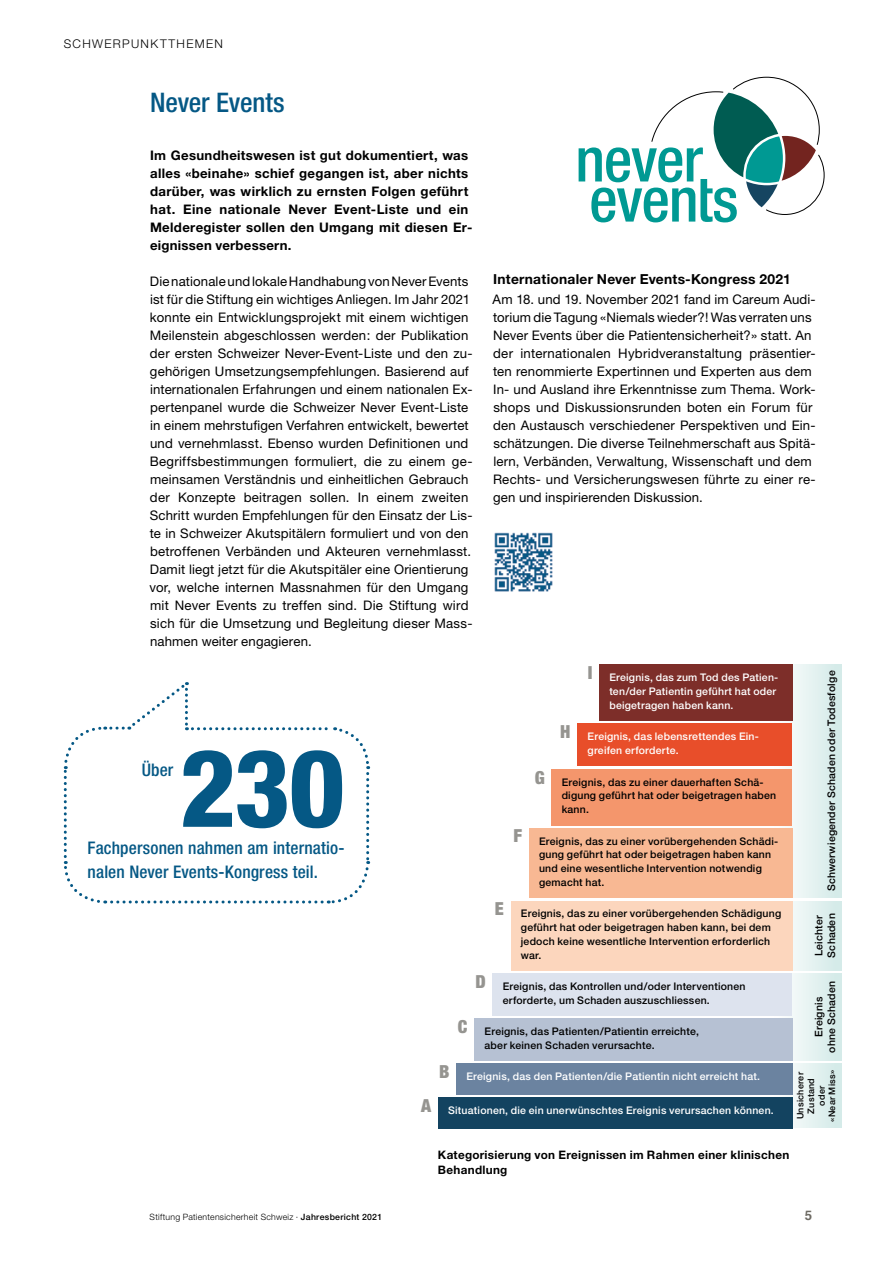
<style>
.page{position:relative;width:893px;height:1263px;background:#fff}
.page>*{position:absolute;margin:0;border:0;box-sizing:border-box;transform-origin:0 0}
.t1{font:800 condensed 108px "Helvetica Neue";color:#055885}
.t2{font:500 condensed 27px "Helvetica Neue";letter-spacing:-.005em;color:#055885}
.t3{font:500 condensed 17.4px "Helvetica Neue";letter-spacing:.005em;color:#055885}
.t4{font:700 13.8px "Helvetica Neue";letter-spacing:.02em;color:#000}
.t5{font:13.2px/18px "Helvetica Neue";letter-spacing:.015em;color:#000}
.t6{font:700 13.2px/18px "Helvetica Neue";letter-spacing:.025em;color:#000}
.t7{font:700 13.2px "Helvetica";color:#6d6a63}
.t8{font:300 12px "Helvetica Neue";letter-spacing:.115em;color:#000}
.t9{font:700 11.7px/15px "Helvetica Neue";letter-spacing:.025em;color:#000}
.t10{font:500 10.5px/13.8px "Helvetica Neue";letter-spacing:.02em;color:#000}
.t11{font:500 10.5px/14.1px "Helvetica Neue";letter-spacing:.02em;color:#fff}
.t12{font:500 9px/10.5px "Helvetica Neue";letter-spacing:.025em;color:#000;text-align:center}
.t13{font:300 8.7px "Helvetica Neue";letter-spacing:.03em;color:#000}
.s1{font-weight:500}
</style>
<div class="page">
<svg style="left:579px;top:77px;width:246px;height:145px"></svg>
<div style="left:774px;top:664px;width:68px;height:234px;background:linear-gradient(to right,#fdfaf9,#d3eae8)"></div>
<svg style="left:792px;top:901px;width:50px;height:69px;background:#e2f0ee"></svg>
<div style="left:774px;top:973px;width:68px;height:88px;background:linear-gradient(to right,#f1f2f8,#d7eeea)"></div>
<svg style="left:774px;top:1063px;width:68px;height:65px;background:#deeded"></svg>
<div style="left:474px;top:1018px;width:318px;height:43px;background:#b6c1d3"></div>
<div style="left:438px;top:1097px;width:354px;height:31px;background:#134360"></div>
<div style="left:456px;top:1063px;width:336px;height:31px;background:#6b83a0"></div>
<div style="left:577px;top:723px;width:215px;height:43px;background:#e84e2a"></div>
<div style="left:492px;top:973px;width:300px;height:42px;background:#dde3ee"></div>
<div style="left:551px;top:769px;width:241px;height:56px;background:#f4966c"></div>
<div style="left:511px;top:900px;width:281px;height:70px;background:#fcd6bd"></div>
<div style="left:529px;top:828px;width:263px;height:70px;background:#f8b893"></div>
<div style="left:599px;top:664px;width:193px;height:57px;background:#7d2e29"></div>
<svg style="left:63px;top:682px;width:308px;height:222px"></svg>
<img style="left:494px;top:532px;width:59px;height:60px">
<p class="t8" style="left:64px;top:36px;width:161px">SCHWERPUNKTTHEMEN</p>
<h2 class="t2" style="left:150px;top:86px;width:136px">Never Events</h2>
<p class="t6" style="left:150px;top:146px;width:324px">Im Gesundheitswesen ist gut dokumentiert, was alles «beinahe» schief gegangen ist, aber nichts darüber, was wirklich zu ernsten Folgen geführt hat. Eine nationale Never Event-Liste und ein Melderegister sollen den Umgang mit diesen Er&shy;eignissen verbessern.</p>
<p class="t5" style="left:149px;top:272px;width:324px">Die nationale und lokale Handhabung von Never Events ist für die Stiftung ein wichtiges Anliegen. Im Jahr 2021 konnte ein Entwicklungsprojekt mit einem wichtigen Meilenstein abgeschlossen werden: der Publikation der ersten Schweizer Never-Event-Liste und den zu&shy;gehörigen Umsetzungsempfehlungen. Basierend auf internationalen Erfahrungen und einem nationalen Ex&shy;pertenpanel wurde die Schweizer Never Event-Liste in einem mehrstufigen Verfahren entwickelt, bewertet und vernehmlasst. Ebenso wurden Definitionen und Begriffsbestimmungen formuliert, die zu einem ge&shy;meinsamen Verständnis und einheitlichen Gebrauch der Konzepte beitragen sollen. In einem zweiten Schritt wurden Empfehlungen für den Einsatz der Lis&shy;te in Schweizer Akutspitälern formuliert und von den betroffenen Verbänden und Akteuren vernehmlasst.<br>Damit liegt jetzt für die Akutspitäler eine Orientierung vor, welche internen Massnahmen für den Umgang mit Never Events zu treffen sind. Die Stiftung wird sich für die Umsetzung und Begleitung dieser Mass&shy;nahmen weiter engagieren.</p>
<p class="t4" style="left:493px;top:270px;width:299px">Internationaler Never Events-Kongress 2021</p>
<p class="t5" style="left:493px;top:290px;width:325px">Am 18. und 19. November 2021 fand im Careum Audi&shy;torium die Tagung «Niemals wieder?! Was verraten uns Never Events über die Patientensicherheit?» statt. An der internationalen Hybridveranstaltung präsentier&shy;ten renommierte Expertinnen und Experten aus dem In- und Ausland ihre Erkenntnisse zum Thema. Work&shy;shops und Diskussionsrunden boten ein Forum für den Austausch verschiedener Perspektiven und Ein&shy;schätzungen. Die diverse Teilnehmerschaft aus Spitä&shy;lern, Verbänden, Verwaltung, Wissenschaft und dem Rechts- und Versicherungswesen führte zu einer re&shy;gen und inspirierenden Diskussion.</p>
<h1 class="t1" style="left:179px;top:721px;width:167px">230</h1>
<h3 class="t3" style="left:88px;top:861px;width:232px">nalen Never Events-Kongress teil.</h3>
<h3 class="t3" style="left:142px;top:759px;width:33px">Über</h3>
<h3 class="t3" style="left:88px;top:837px;width:259px">Fachpersonen nahmen am internatio-</h3>
<p class="t11" style="left:609px;top:670px;width:170px;text-indent:-22px"><sup>I</sup> Ereignis, das zum Tod des Patien&shy;ten/der Patientin geführt hat oder beigetragen haben kann.</p>
<p class="t11" style="left:588px;top:729px;width:173px;text-indent:-27px"><sup>H</sup> Ereignis, das lebensrettendes Ein&shy;greifen erforderte.</p>
<p class="t10" style="left:562px;top:775px;width:216px;text-indent:-27px"><sup>G</sup> Ereignis, das zu einer dauerhaften Schä&shy;digung geführt hat oder beigetragen haben kann.</p>
<p class="t10" style="left:539px;top:834px;width:241px;text-indent:-26px"><sup>F</sup> Ereignis, das zu einer vorübergehenden Schädi&shy;gung geführt hat oder beigetragen haben kann und eine wesentliche Intervention notwendig gemacht hat.</p>
<p class="t10" style="left:521px;top:906px;width:262px;text-indent:-26px"><sup>E</sup> Ereignis, das zu einer vorübergehenden Schädigung geführt hat oder beigetragen haben kann, bei dem jedoch keine wesentliche Intervention erforderlich war.</p>
<p class="t10" style="left:503px;top:979px;width:244px;text-indent:-27px"><sup>D</sup> Ereignis, das Kontrollen und/oder Interventionen erforderte, um Schaden auszuschliessen.</p>
<p class="t10" style="left:484px;top:1024px;width:216px;text-indent:-27px"><sup>C</sup> Ereignis, das Patienten/Patientin erreichte, aber keinen Schaden verursachte.</p>
<p class="t11" style="left:439px;top:1069px;width:323px"><sup>B</sup> Ereignis, das den Patienten/die Patientin nicht erreicht hat.</p>
<p class="t11" style="left:421px;top:1103px;width:354px"><sup>A</sup> Situationen, die ein unerwünschtes Ereignis verursachen können.</p>
<p class="t10" style="left:824px;top:891px;width:222px;rotate:-90deg">Schwerwiegender Schaden oder Todesfolge</p>
<p class="t10" style="left:812px;top:957px;width:46px;line-height:12.8px;rotate:-90deg">Leichter<br>Schaden</p>
<p class="t10" style="left:812px;top:1053px;width:73px;line-height:12.8px;text-align:center;rotate:-90deg">Ereignis<br>ohne Schaden</p>
<p class="t12" style="left:795px;top:1122px;width:53px;rotate:-90deg">Unsicherer<br>Zustand oder<br>«Near Miss»</p>
<p class="t9" style="left:438px;top:1147px;width:353px">Kategorisierung von Ereignissen im Rahmen einer klinischen<br>Behandlung</p>
<p class="t13" style="left:150px;top:1212px;width:234px">Stiftung Patientensicherheit Schweiz · <span class="s1">Jahresbericht 2021</span></p>
<p class="t7" style="left:805px;top:1205px;width:9px">5</p>
</div>
